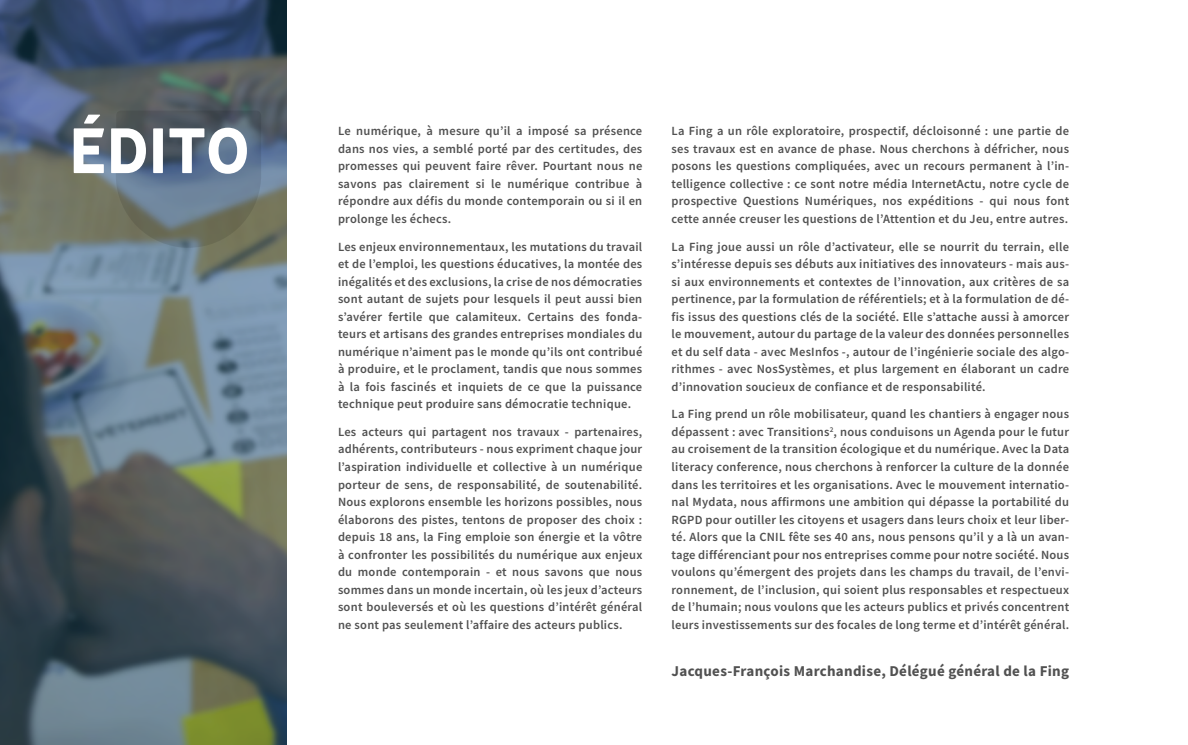
<style>
.page{position:relative;width:1188px;height:745px;background:#fff}
.page>*{position:absolute;margin:0;border:0;box-sizing:border-box;transform-origin:0 0}
.t1{font:900 63px "Neris";letter-spacing:.01em;color:#fff;scale:.95 1}
.t2{font:700 15px "Source Sans Pro";letter-spacing:.02em;color:#515151}
.t3{font:600 12.5px/17.5px "Source Sans Pro";letter-spacing:.02em;color:#515151;text-align:justify}
</style>
<div class="page">
<svg style="left:0;top:0;width:286px;height:744px"></svg>
<svg style="left:116px;top:110px;width:145px;height:137px"></svg>
<h1 class="t1" style="left:70px;top:104px;width:191px">édito</h1>
<p class="t3" style="left:338px;top:122px;width:306px">Le numérique, à mesure qu’il a imposé sa présence dans nos vies, a semblé porté par des certitudes, des promesses qui peuvent faire rêver. Pourtant nous ne savons pas clairement si le numérique contribue à répondre aux défis du monde contemporain ou si il en prolonge les échecs.</p>
<p class="t3" style="left:338px;top:237px;width:306px">Les enjeux environnementaux, les mutations du travail et de l’emploi, les questions éducatives, la montée des inégalités et des exclusions, la crise de nos démocraties sont autant de sujets pour lesquels il peut aussi bien s’avérer fertile que calamiteux. Certains des fonda&shy;teurs et artisans des grandes entreprises mondiales du numérique n’aiment pas le monde qu’ils ont contribué à produire, et le proclament, tandis que nous sommes à la fois fascinés et inquiets de ce que la puissance technique peut produire sans démocratie technique.</p>
<p class="t3" style="left:338px;top:422px;width:306px">Les acteurs qui partagent nos travaux - partenaires, adhérents, contributeurs - nous expriment chaque jour l’aspiration individuelle et collective à un numérique porteur de sens, de responsabilité, de soutenabilité.<br>Nous explorons ensemble les horizons possibles, nous élaborons des pistes, tentons de proposer des choix : depuis 18 ans, la Fing emploie son énergie et la vôtre à confronter les possibilités du numérique aux enjeux du monde contemporain - et nous savons que nous sommes dans un monde incertain, où les jeux d’acteurs sont bouleversés et où les questions d’intérêt général ne sont pas seulement l’affaire des acteurs publics.</p>
<p class="t3" style="left:671px;top:122px;width:399px">La Fing a un rôle exploratoire, prospectif, décloisonné : une partie de ses travaux est en avance de phase. Nous cherchons à défricher, nous posons les questions compliquées, avec un recours permanent à l’in&shy;telligence collective : ce sont notre média InternetActu, notre cycle de prospective Questions Numériques, nos expéditions - qui nous font cette année creuser les questions de l’Attention et du Jeu, entre autres.</p>
<p class="t3" style="left:671px;top:237px;width:399px">La Fing joue aussi un rôle d’activateur, elle se nourrit du terrain, elle s’intéresse depuis ses débuts aux initiatives des innovateurs - mais aus&shy;si aux environnements et contextes de l’innovation, aux critères de sa pertinence, par la formulation de référentiels; et à la formulation de dé&shy;fis issus des questions clés de la société. Elle s’attache aussi à amorcer le mouvement, autour du partage de la valeur des données personnelles et du self data - avec MesInfos -, autour de l’ingénierie sociale des algo&shy;rithmes - avec NosSystèmes, et plus largement en élaborant un cadre d’innovation soucieux de confiance et de responsabilité.</p>
<p class="t3" style="left:671px;top:405px;width:399px">La Fing prend un rôle mobilisateur, quand les chantiers à engager nous dépassent : avec Transitions<sup>2</sup>, nous conduisons un Agenda pour le futur au croisement de la transition écologique et du numérique. Avec la Data literacy conference, nous cherchons à renforcer la culture de la donnée dans les territoires et les organisations. Avec le mouvement internatio&shy;nal Mydata, nous affirmons une ambition qui dépasse la portabilité du RGPD pour outiller les citoyens et usagers dans leurs choix et leur liber&shy;té. Alors que la CNIL fête ses 40 ans, nous pensons qu’il y a là un avan&shy;tage différenciant pour nos entreprises comme pour notre société. Nous voulons qu’émergent des projets dans les champs du travail, de l’envi&shy;ronnement, de l’inclusion, qui soient plus responsables et respectueux de l’humain; nous voulons que les acteurs publics et privés concentrent leurs investissements sur des focales de long terme et d’intérêt général.</p>
<p class="t2" style="left:671px;top:661px;width:399px">Jacques-François Marchandise, Délégué général de la Fing</p>
</div>
